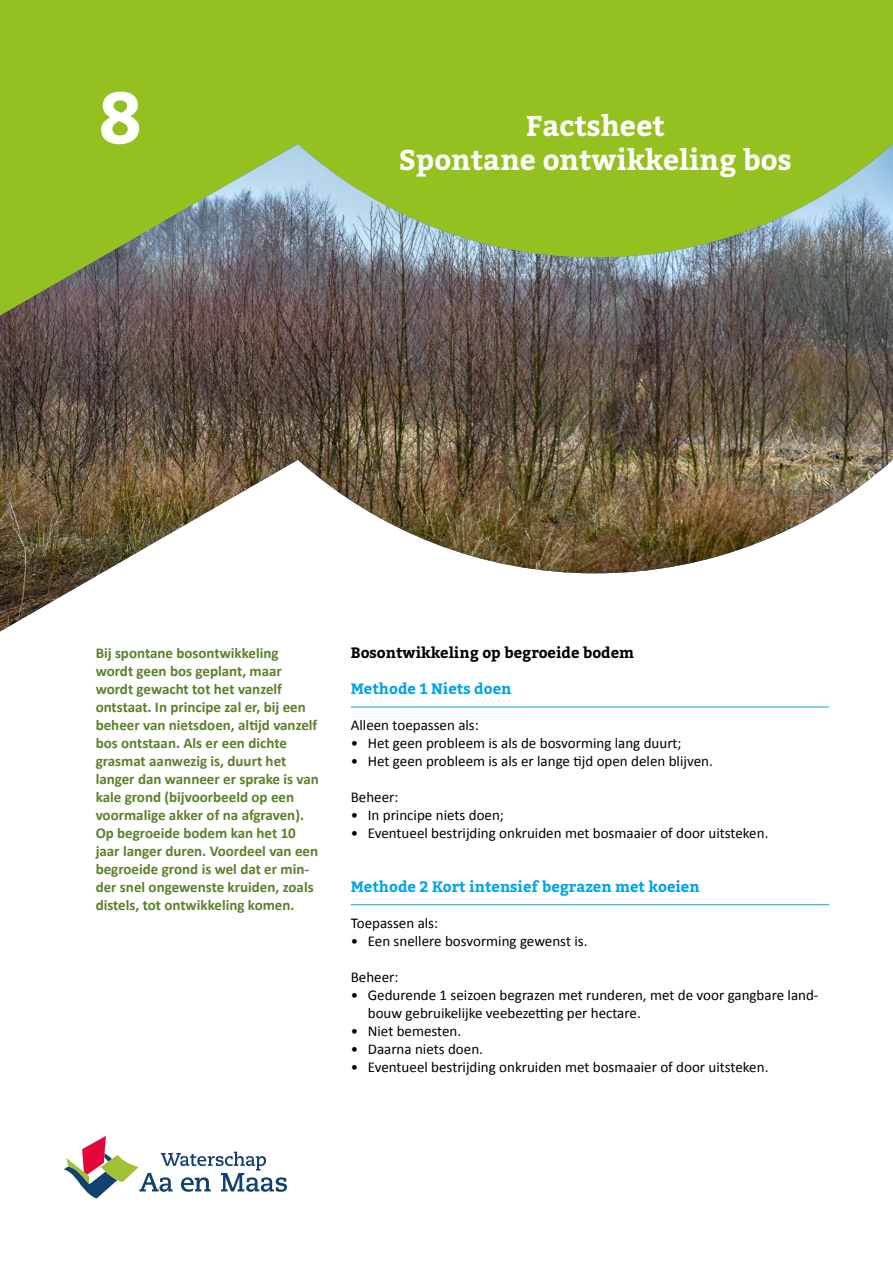
<style>
.page{position:relative;width:893px;height:1263px;background:#fff}
.page>*{position:absolute;margin:0;border:0;box-sizing:border-box;transform-origin:0 0}
.t1{font:700 72px "Bitter";color:#fff}
.Titel_factsheet{font:700 28.5px "Bitter";color:#fff}
.Standaard{font:15px/18px "Calibri";color:#000}
.Standaard-2{font:700 15px/18px "Calibri";color:#5b7f2c}
.tussenkopje_bold{font:700 15px "Bitter";color:#00a3e5}
.tussenkopje_bold-2{font:700 15px "Bitter";color:#000}
</style>
<div class="page">
<div style="left:0;top:0;width:893px;height:144px;background:#94c11f"></div>
<img style="left:0;top:144px;width:893px;height:487px">
<svg style="left:64px;top:1136px;width:223px;height:62px"></svg>
<hr style="left:351px;top:707px;width:478px;height:1px;background:#00a3e5">
<hr style="left:351px;top:904px;width:478px;height:1px;background:#00a3e5">
<p class="t1" style="left:98px;top:71px;width:46px">8</p>
<p class="Titel_factsheet" style="left:526px;top:107px;width:141px">Factsheet</p>
<p class="Titel_factsheet" style="left:399px;top:142px;width:394px">Spontane ontwikkeling bos</p>
<p class="Standaard-2" style="left:96px;top:643px;width:225px">Bij spontane bosontwikkeling wordt geen bos geplant, maar wordt gewacht tot het vanzelf ontstaat. In principe zal er, bij een beheer van nietsdoen, altijd vanzelf bos ontstaan. Als er een dichte grasmat aanwezig is, duurt het langer dan wanneer er sprake is van kale grond (bijvoorbeeld op een voormalige akker of na afgraven).<br>Op begroeide bodem kan het 10 jaar langer duren. Voordeel van een begroeide grond is wel dat er min&shy;der snel ongewenste kruiden, zoals distels, tot ontwikkeling komen.</p>
<p class="tussenkopje_bold-2" style="left:351px;top:643px;width:285px">Bosontwikkeling op begroeide bodem</p>
<p class="tussenkopje_bold" style="left:351px;top:679px;width:162px">Methode 1 Niets doen</p>
<p class="Standaard" style="left:351px;top:715px;width:130px">Alleen toepassen als:</p>
<p class="Standaard" style="left:351px;top:733px;width:332px">• Het geen probleem is als de bosvorming lang duurt;</p>
<p class="Standaard" style="left:351px;top:751px;width:364px">• Het geen probleem is als er lange tijd open delen blijven.</p>
<p class="Standaard" style="left:351px;top:787px;width:49px">Beheer:</p>
<p class="Standaard" style="left:351px;top:805px;width:155px">• In principe niets doen;</p>
<p class="Standaard" style="left:351px;top:823px;width:419px">• Eventueel bestrijding onkruiden met bosmaaier of door uitsteken.</p>
<p class="tussenkopje_bold" style="left:351px;top:877px;width:350px">Methode 2 Kort intensief begrazen met koeien</p>
<p class="Standaard" style="left:351px;top:913px;width:89px">Toepassen als:</p>
<p class="Standaard" style="left:351px;top:931px;width:238px">• Een snellere bosvorming gewenst is.</p>
<p class="Standaard" style="left:351px;top:967px;width:49px">Beheer:</p>
<p class="Standaard" style="left:368px;top:985px;width:452px;text-indent:-17px">• Gedurende 1 seizoen begrazen met runderen, met de voor gangbare land&shy;bouw gebruikelijke veebezetting per hectare.</p>
<p class="Standaard" style="left:351px;top:1021px;width:112px">• Niet bemesten.</p>
<p class="Standaard" style="left:351px;top:1039px;width:134px">• Daarna niets doen.</p>
<p class="Standaard" style="left:351px;top:1057px;width:419px">• Eventueel bestrijding onkruiden met bosmaaier of door uitsteken.</p>
</div>
